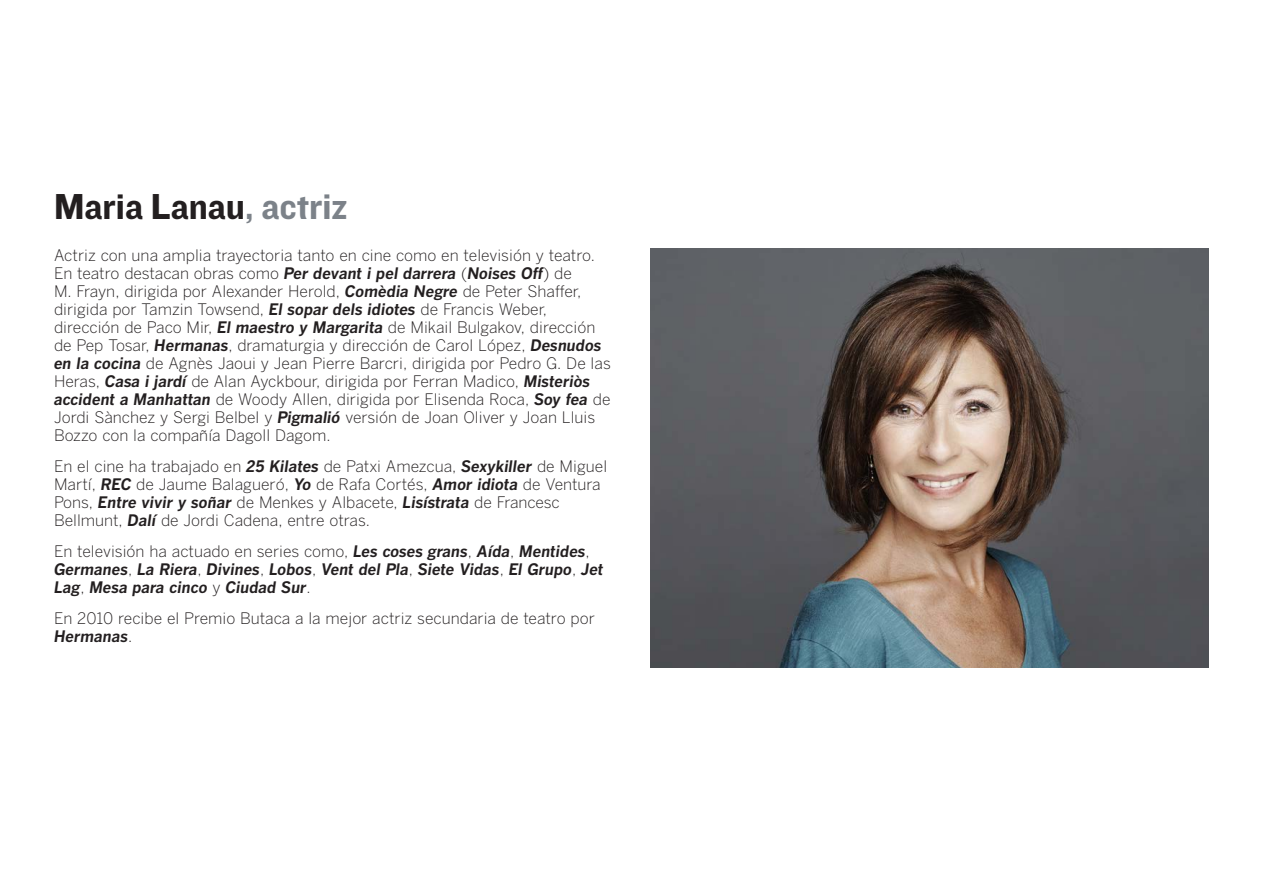
<style>
.page{position:relative;width:1263px;height:893px;background:#fff}
.page>*{position:absolute;margin:0;border:0;box-sizing:border-box;transform-origin:0 0}
._02_títol_2{font:37.5px "Knockout HTF51 Middleweight";color:#231f20}
.text_principal{font:300 15.75px/18px "Benton Gothic";color:#231f20}
.text_principal-2{font:italic 700 15.75px/18px "Benton Gothic";letter-spacing:-.01em;color:#231f20}
.s1{color:#7c8289}
.s2{font-weight:700;font-style:italic}
.s3{font-weight:300;font-style:normal}
</style>
<div class="page">
<img style="left:651px;top:249px;width:558px;height:419px">
<p class="_02_títol_2" style="left:54px;top:186px;width:295px">Maria Lanau<span class="s1">, actriz</span></p>
<p class="text_principal" style="left:54px;top:246px;width:558px">Actriz con una amplia trayectoria tanto en cine como en televisión y teatro.<br>En teatro destacan obras como <span class="s2">Per devant i pel darrera</span> (<span class="s2">Noises Off</span>) de<br>M. Frayn, dirigida por Alexander Herold, <span class="s2">Comèdia Negre</span> de Peter Shaffer, dirigida por Tamzin Towsend, <span class="s2">El sopar dels idiotes</span> de Francis Weber, dirección de Paco Mir, <span class="s2">El maestro y Margarita</span> de Mikail Bulgakov, dirección de Pep Tosar, <span class="s2">Hermanas</span>, dramaturgia y dirección de Carol López, <span class="s2">Desnudos en la cocina</span> de Agnès Jaoui y Jean Pierre Barcri, dirigida por Pedro G. De las Heras, <span class="s2">Casa i jardí</span> de Alan Ayckbour, dirigida por Ferran Madico, <span class="s2">Misteriòs accident a Manhattan</span> de Woody Allen, dirigida por Elisenda Roca, <span class="s2">Soy fea</span> de Jordi Sànchez y Sergi Belbel y <span class="s2">Pigmalió</span> versión de Joan Oliver y Joan Lluis Bozzo con la compañía Dagoll Dagom.</p>
<p class="text_principal" style="left:54px;top:457px;width:555px">En el cine ha trabajado en <span class="s2">25 Kilates</span> de Patxi Amezcua, <span class="s2">Sexykiller</span> de Miguel Martí, <span class="s2">REC</span> de Jaume Balagueró, <span class="s2">Yo</span> de Rafa Cortés, <span class="s2">Amor idiota</span> de Ventura Pons, <span class="s2">Entre vivir y soñar</span> de Menkes y Albacete, <span class="s2">Lisístrata</span> de Francesc Bellmunt, <span class="s2">Dalí</span> de Jordi Cadena, entre otras.</p>
<p class="text_principal-2" style="left:54px;top:542px;width:551px"><span class="s3">En televisión ha actuado en series como,</span> Les coses grans<span class="s3">,</span> Aída<span class="s3">,</span> Mentides<span class="s3">,<br></span>Germanes<span class="s3">,</span> La Riera<span class="s3">,</span> Divines<span class="s3">,</span> Lobos<span class="s3">,</span> Vent del Pla<span class="s3">,</span> Siete Vidas<span class="s3">,</span> El Grupo<span class="s3">,</span> Jet<br>Lag<span class="s3">,</span> Mesa para cinco <span class="s3">y</span> Ciudad Sur<span class="s3">.</span></p>
<p class="text_principal" style="left:54px;top:609px;width:542px">En 2010 recibe el Premio Butaca a la mejor actriz secundaria de teatro por<br><span class="s2">Hermanas</span>.</p>
</div>
